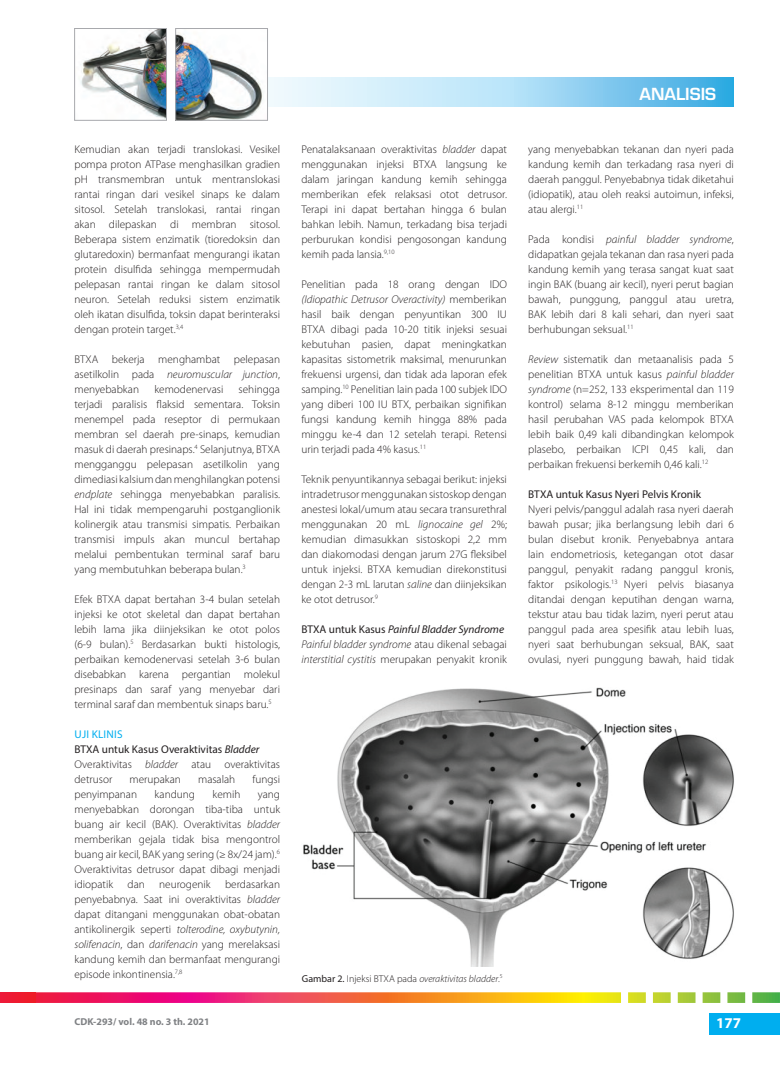
<style>
.page{position:relative;width:780px;height:1088px;background:#fff}
.page>*{position:absolute;margin:0;border:0;box-sizing:border-box;transform-origin:0 0}
.t1{font:600 16.25px "Eurostile LT Std";color:#fff}
.t2{font:700 15px "Myriad Pro";color:#fff}
.t3{font:300 11.25px/15px "Myriad Pro";color:#231f20;text-align:justify}
.t4{font:italic 300 11.25px/15px "Myriad Pro";color:#231f20}
.t5{font:11.25px "Myriad Pro";color:#231f20}
.t6{font:italic 300 10px "Myriad Pro";color:#231f20}
.t7{font:700 10px "Myriad Pro";color:#808285}
.s1{font-style:italic}
.s2{font-weight:400;color:#00aeef}
.s3{font-weight:400}
.s4{font-weight:400;font-style:italic}
.s5{font-weight:400;font-style:normal}
.s6{font-style:normal}
</style>
<div class="page">
<svg style="left:268px;top:78px;width:465px;height:29px"></svg>
<img style="left:80px;top:30px;width:85px;height:88px">
<div style="left:74px;top:28px;width:93px;height:92px;border:1px solid #a8a9ad"></div>
<img style="left:177px;top:32px;width:86px;height:86px">
<div style="left:175px;top:28px;width:93px;height:92px;border:1px solid #a8a9ad"></div>
<div style="left:709px;top:1013px;width:71px;height:21px;background:#00aeef"></div>
<svg style="left:36px;top:992px;width:744px;height:11px"></svg>
<div style="left:0;top:992px;width:36px;height:11px;background:#ee1a2f"></div>
<img style="left:303px;top:687px;width:431px;height:279px">
<p class="t3" style="left:74px;top:142px;width:207px">Kemudian akan terjadi translokasi. Vesikel pompa proton ATPase menghasilkan gradien pH transmembran untuk mentranslokasi rantai ringan dari vesikel sinaps ke dalam sitosol. Setelah translokasi, rantai ringan akan dilepaskan di membran sitosol.<br>Beberapa sistem enzimatik (tioredoksin dan glutaredoxin) bermanfaat mengurangi ikatan protein disulfida sehingga mempermudah pelepasan rantai ringan ke dalam sitosol neuron. Setelah reduksi sistem enzimatik oleh ikatan disulfida, toksin dapat berinteraksi dengan protein target.<sup>3,4</sup></p>
<p class="t3" style="left:74px;top:352px;width:207px">BTXA bekerja menghambat pelepasan asetilkolin pada <span class="s1">neuromuscular junction</span>, menyebabkan</p>
<p class="t3" style="left:74px;top:382px;width:207px;text-indent:164px">sehingga terjadi paralisis flaksid sementara. Toksin menempel pada reseptor di permukaan membran sel daerah pre-sinaps, kemudian masuk di daerah presinaps.<sup>4</sup> Selanjutnya, BTXA mengganggu pelepasan asetilkolin yang dimediasi kalsium dan menghilangkan potensi <span class="s1">endplate</span> sehingga menyebabkan paralisis.<br>Hal ini tidak mempengaruhi postganglionik kolinergik atau transmisi simpatis. Perbaikan transmisi impuls akan muncul bertahap melalui pembentukan terminal saraf baru yang membutuhkan beberapa bulan.<sup>3</sup></p>
<p class="t3" style="left:74px;top:592px;width:207px">Efek BTXA dapat bertahan 3-4 bulan setelah injeksi ke otot skeletal dan dapat bertahan lebih lama jika diinjeksikan ke otot polos (6-9 bulan).<sup>5</sup> Berdasarkan bukti histologis, perbaikan kemodenervasi setelah 3-6 bulan disebabkan karena pergantian molekul presinaps dan saraf yang menyebar dari terminal saraf dan membentuk sinaps baru.<sup>5</sup></p>
<p class="t3" style="left:74px;top:727px;width:207px;text-align:left"><span class="s2">UJI KLINIS<br></span><span class="s3">BTXA untuk Kasus Overaktivitas</span> <span class="s4">Bladder<br></span>Overaktivitas <span class="s1">bladder</span> atau overaktivitas detrusor</p>
<p class="t3" style="left:154px;top:382px;width:70px">kemodenervasi</p>
<p class="t3" style="left:129px;top:772px;width:53px">merupakan</p>
<p class="t3" style="left:198px;top:772px;width:39px">masalah</p>
<p class="t3" style="left:252px;top:772px;width:29px">fungsi</p>
<p class="t3" style="left:74px;top:787px;width:64px">penyimpanan</p>
<p class="t3" style="left:154px;top:787px;width:42px">kandung</p>
<p class="t3" style="left:212px;top:787px;width:29px">kemih</p>
<p class="t3" style="left:74px;top:787px;width:207px;text-indent:183px">yang menyebabkan dorongan tiba-tiba untuk buang air kecil (BAK). Overaktivitas <span class="s1">bladder </span>memberikan gejala tidak bisa mengontrol buang air kecil, BAK yang sering (≥ 8x/24 jam).<sup>6<br></sup>Overaktivitas detrusor dapat dibagi menjadi idiopatik</p>
<p class="t3" style="left:74px;top:877px;width:207px;text-indent:151px">berdasarkan penyebabnya. Saat ini overaktivitas <span class="s1">bladder </span>dapat ditangani menggunakan obat-obatan antikolinergik seperti <span class="s1">tolterodine, oxybutynin, solifenacin</span>, dan <span class="s1">darifenacin</span> yang merelaksasi kandung kemih dan bermanfaat mengurangi episode inkontinensia.<sup>7,8</sup></p>
<p class="t3" style="left:128px;top:877px;width:19px">dan</p>
<p class="t3" style="left:159px;top:877px;width:53px">neurogenik</p>
<p class="t3" style="left:301px;top:142px;width:207px">Penatalaksanaan overaktivitas <span class="s1">bladder</span> dapat menggunakan injeksi BTXA langsung ke dalam jaringan kandung kemih sehingga memberikan efek relaksasi otot detrusor.<br>Terapi ini dapat bertahan hingga 6 bulan bahkan lebih. Namun, terkadang bisa terjadi perburukan kondisi pengosongan kandung kemih pada lansia.<sup>9,10</sup></p>
<p class="t3" style="left:301px;top:277px;width:207px">Penelitian pada 18 orang dengan IDO <span class="s1">(Idiopathic Detrusor Overactivity)</span> memberikan hasil baik dengan penyuntikan 300 IU BTXA dibagi pada 10-20 titik injeksi sesuai kebutuhan pasien, dapat meningkatkan kapasitas sistometrik maksimal, menurunkan frekuensi urgensi, dan tidak ada laporan efek samping.<sup>10</sup> Penelitian lain pada 100 subjek IDO yang diberi 100 IU BTX, perbaikan signifikan fungsi kandung kemih hingga 88% pada minggu ke-4 dan 12 setelah terapi. Retensi urin terjadi pada 4% kasus.<sup>11</sup></p>
<p class="t3" style="left:301px;top:472px;width:207px">Teknik penyuntikannya sebagai berikut: injeksi intradetrusor menggunakan sistoskop dengan anestesi lokal/umum atau secara transurethral menggunakan 20 mL <span class="s1">lignocaine gel</span> 2%; kemudian dimasukkan sistoskopi 2,2 mm dan diakomodasi dengan jarum 27G fleksibel untuk injeksi. BTXA kemudian direkonstitusi dengan 2-3 mL larutan <span class="s1">saline</span> dan diinjeksikan ke otot detrusor.<sup>9</sup></p>
<p class="t4" style="left:301px;top:621px;width:207px"><span class="s5">BTXA untuk Kasus</span> <span class="s3">Painful Bladder Syndrome<br></span>Painful bladder syndrome <span class="s6">atau dikenal sebagai </span>interstitial cystitis <span class="s6">merupakan penyakit kronik</span></p>
<p class="t6" style="left:302px;top:972px;width:202px"><span class="s5">Gambar 2.</span> <span class="s6">Injeksi BTXA pada</span> overaktivitas bladder<span class="s6">.</span><sup>5</sup></p>
<h1 class="t1" style="left:639px;top:84px;width:78px">ANALISIS</h1>
<p class="t3" style="left:528px;top:142px;width:207px">yang menyebabkan tekanan dan nyeri pada kandung kemih dan terkadang rasa nyeri di daerah panggul. Penyebabnya tidak diketahui (idiopatik), atau oleh reaksi autoimun, infeksi, atau alergi.<sup>11</sup></p>
<p class="t3" style="left:528px;top:232px;width:207px">Pada kondisi <span class="s1">painful bladder syndrome</span>, didapatkan gejala tekanan dan rasa nyeri pada kandung kemih yang terasa sangat kuat saat ingin BAK (buang air kecil), nyeri perut bagian bawah, punggung, panggul atau uretra, BAK lebih dari 8 kali sehari, dan nyeri saat berhubungan seksual.<sup>11</sup></p>
<p class="t3" style="left:528px;top:352px;width:207px"><span class="s1">Review</span> sistematik dan metaanalisis pada 5 penelitian BTXA untuk kasus <span class="s1">painful bladder syndrome</span> (n=252, 133 eksperimental dan 119 kontrol) selama 8-12 minggu memberikan hasil perubahan VAS pada kelompok BTXA lebih baik 0,49 kali dibandingkan kelompok plasebo, perbaikan ICPI 0,45 kali, dan perbaikan frekuensi berkemih 0,46 kali.<sup>12</sup></p>
<p class="t5" style="left:528px;top:487px;width:174px">BTXA untuk Kasus Nyeri Pelvis Kronik</p>
<p class="t3" style="left:528px;top:502px;width:207px">Nyeri pelvis/panggul adalah rasa nyeri daerah bawah pusar; jika berlangsung lebih dari 6 bulan disebut kronik. Penyebabnya antara lain endometriosis, ketegangan otot dasar panggul, penyakit radang panggul kronis, faktor psikologis.<sup>13</sup> Nyeri pelvis biasanya ditandai dengan keputihan dengan warna, tekstur atau bau tidak lazim, nyeri perut atau panggul pada area spesifik atau lebih luas, nyeri saat berhubungan seksual, BAK, saat ovulasi, nyeri punggung bawah, haid tidak</p>
<p class="t7" style="left:74px;top:1015px;width:137px">CDK-293/ vol. 48 no. 3 th. 2021</p>
<h2 class="t2" style="left:716px;top:1013px;width:26px">177</h2>
</div>
